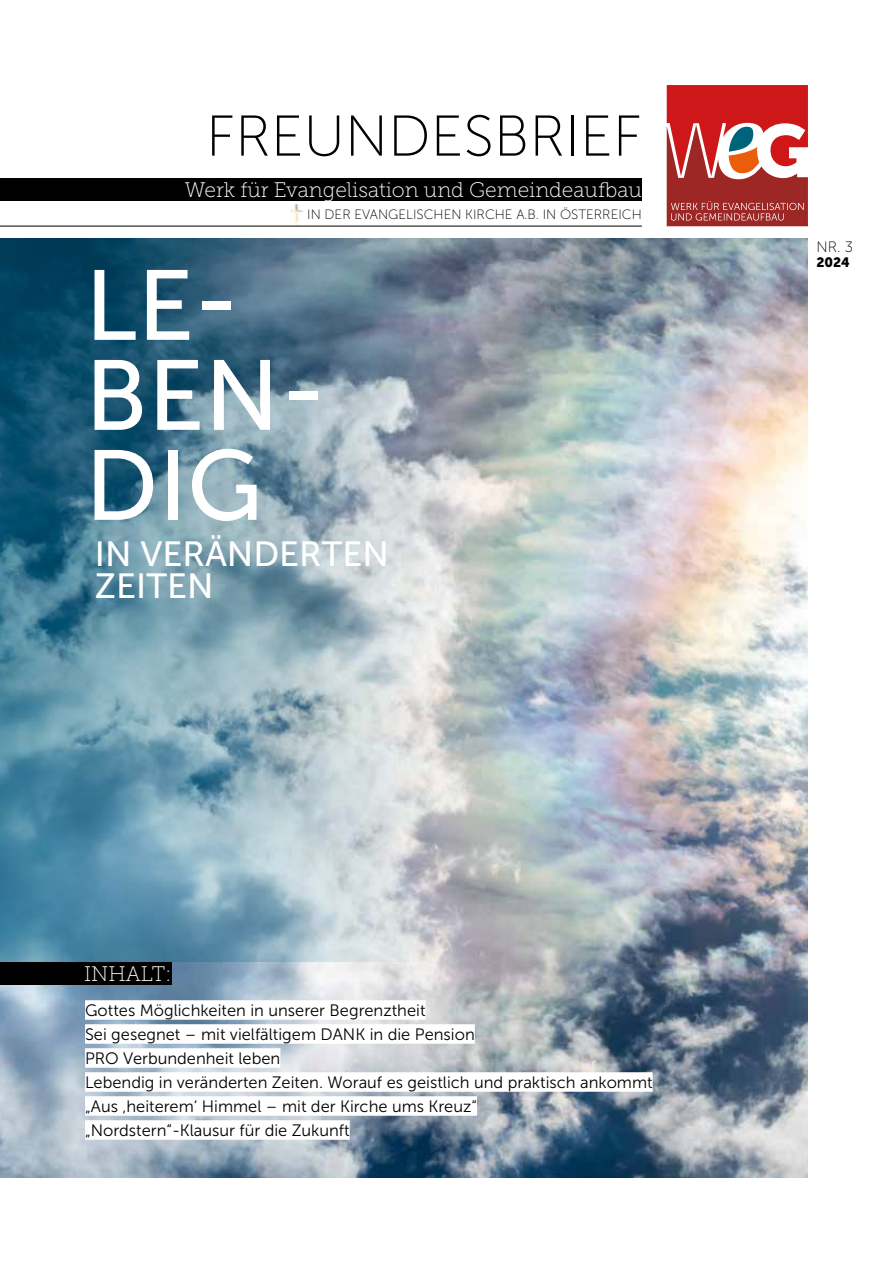
<style>
.page{position:relative;width:893px;height:1263px;background:#fff}
.page>*{position:absolute;margin:0;border:0;box-sizing:border-box;transform-origin:0 0}
.t1{font:99px/90px "Museo Sans 500";color:#fff}
.t2{font:57.45px "Museo Sans 100";color:#000}
.t3{font:34.95px/31.8px "Museo Sans 500";color:#fff}
.t4{font:21px "Museo Slab 100";color:#fff}
.t5{font:16.5px/24px "Museo Sans 300";color:#000}
.t6{font:15px "Museo Sans 100";color:#000}
.t7{font:13.5px "Museo Sans 100";color:#000}
.t8{font:13.5px "Museo Sans 900";color:#000}
</style>
<div class="page">
<img style="left:0;top:238px;width:808px;height:940px">
<svg style="left:0;top:238px;width:436px;height:724px;background:#7297a8"></svg>
<div style="left:0;top:178px;width:642px;height:22px;background:#000"></div>
<div style="left:0;top:962px;width:172px;height:22px;background:#000"></div>
<hr style="left:0;top:226px;width:642px;height:1px;background:#000">
<svg style="left:667px;top:85px;width:141px;height:141px;background:#c04c4a"></svg>
<img style="left:290px;top:205px;width:12px;height:21px">
<div style="left:85px;top:1000px;width:341px;height:20px;background:#fff"></div>
<div style="left:85px;top:1024px;width:390px;height:20px;background:#fff"></div>
<div style="left:85px;top:1048px;width:195px;height:20px;background:#fff"></div>
<div style="left:85px;top:1072px;width:568px;height:20px;background:#fff"></div>
<div style="left:85px;top:1096px;width:392px;height:20px;background:#fff"></div>
<div style="left:85px;top:1120px;width:265px;height:20px;background:#fff"></div>
<h2 class="t2" style="left:206px;top:105px;width:437px">FREUNDESBRIEF</h2>
<p class="t4" style="left:185px;top:178px;width:459px">Werk für Evangelisation und Gemeindeaufbau</p>
<p class="t7" style="left:307px;top:207px;width:336px">IN DER EVANGELISCHEN KIRCHE A.B. IN ÖSTERREICH</p>
<h1 class="t1" style="left:85px;top:261px;width:245px">LE-<br>BEN-<br>DIG</h1>
<h3 class="t3" style="left:95px;top:538px;width:295px">IN VERÄNDERTEN<br>ZEITEN</h3>
<p class="t4" style="left:84px;top:962px;width:89px">INHALT:</p>
<p class="t5" style="left:85px;top:999px;width:569px">Gottes Möglichkeiten in unserer Begrenztheit<br>Sei gesegnet – mit vielfältigem DANK in die Pension<br>PRO Verbundenheit leben<br>Lebendig in veränderten Zeiten. Worauf es geistlich und praktisch ankommt „Aus ‚heiterem‘ Himmel – mit der Kirche ums Kreuz“<br>„Nordstern“-Klausur für die Zukunft</p>
<p class="t6" style="left:816px;top:239px;width:38px">NR. 3</p>
<p class="t8" style="left:816px;top:255px;width:35px">2024</p>
</div>
